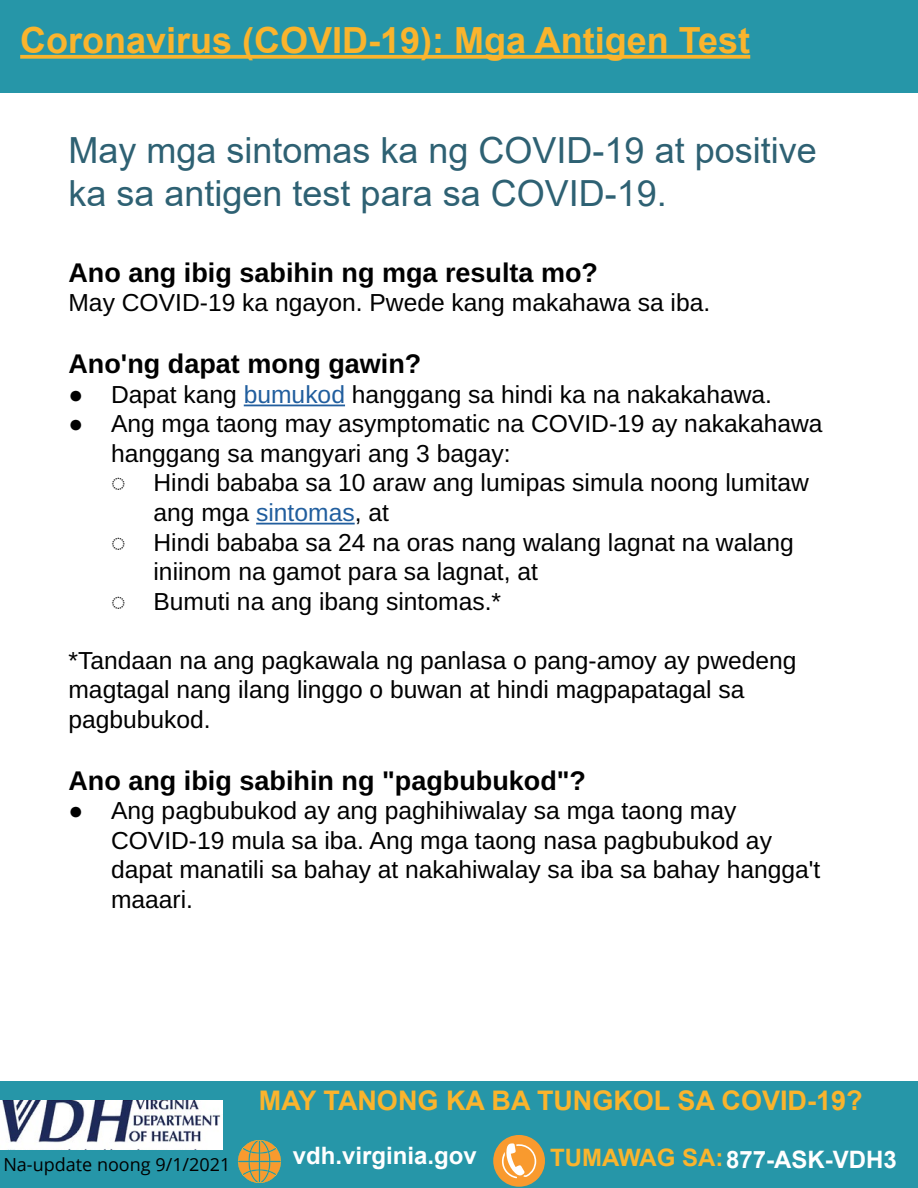
<style>
.page{position:relative;width:918px;height:1188px;background:#fff}
.page>*{position:absolute;margin:0;border:0;box-sizing:border-box;transform-origin:0 0}
.t1{font:36px/43.2px "Arial";color:#2e6173}
.t2{font:700 36px "Arial";color:#fab42d}
.t3{font:700 27px "Arimo";color:#000}
.t4{font:700 27px "Arial";color:#fab42d}
.t5{font:24.6px/29.4px "Arimo";color:#000}
.t6{font:700 24px "Arial";color:#fff}
.t7{font:18px "Open Sans";color:#000}
.s1{color:#215e9e}
.s2{color:#fab42d}
</style>
<div class="page">
<div style="left:0;top:0;width:918px;height:92px;background:#2696a8"></div>
<div style="left:0;top:1081px;width:918px;height:107px;background:#2696a8"></div>
<svg style="left:493px;top:1135px;width:52px;height:52px"></svg>
<img style="left:0;top:1100px;width:223px;height:50px">
<svg style="left:238px;top:1140px;width:43px;height:43px"></svg>
<svg style="left:20px;top:55px;width:730px;height:4px;background:#e8b137"></svg>
<hr style="left:244px;top:405px;width:101px;height:1px;background:#215e9e">
<hr style="left:256px;top:523px;width:99px;height:2px;background:#215e9e">
<h1 class="t2" style="left:20px;top:15px;width:732px">Coronavirus (COVID-19): Mga Antigen Test</h1>
<h1 class="t1" style="left:68px;top:129px;width:750px">May mga sintomas ka ng COVID-19 at positive ka sa antigen test para sa COVID-19.</h1>
<p class="t3" style="left:68px;top:254px;width:531px">Ano ang ibig sabihin ng mga resulta mo?</p>
<p class="t5" style="left:68px;top:289px;width:643px">May COVID-19 ka ngayon. Pwede kang makahawa sa iba.</p>
<p class="t3" style="left:68px;top:345px;width:354px">Ano'ng dapat mong gawin?</p>
<p class="t5" style="left:68px;top:380px;width:705px">● Dapat kang <span class="s1">bumukod</span> hanggang sa hindi ka na nakakahawa.</p>
<p class="t5" style="left:68px;top:410px;width:756px">● Ang mga taong may asymptomatic na COVID-19 ay nakakahawa</p>
<p class="t5" style="left:111px;top:439px;width:401px">hanggang sa mangyari ang 3 bagay:</p>
<p class="t5" style="left:111px;top:469px;width:699px">◌ Hindi bababa sa 10 araw ang lumipas simula noong lumitaw</p>
<p class="t5" style="left:154px;top:498px;width:237px">ang mga <span class="s1">sintomas</span>, at</p>
<p class="t5" style="left:111px;top:528px;width:684px">◌ Hindi bababa sa 24 na oras nang walang lagnat na walang</p>
<p class="t5" style="left:154px;top:557px;width:386px">iniinom na gamot para sa lagnat, at</p>
<p class="t5" style="left:111px;top:587px;width:392px">◌ Bumuti na ang ibang sintomas.*</p>
<p class="t5" style="left:68px;top:646px;width:730px">*Tandaan na ang pagkawala ng panlasa o pang-amoy ay pwedeng magtagal nang ilang linggo o buwan at hindi magpapatagal sa pagbubukod.</p>
<p class="t3" style="left:68px;top:762px;width:519px">Ano ang ibig sabihin ng "pagbubukod"?</p>
<p class="t5" style="left:111px;top:797px;width:711px;text-indent:-43px">● Ang pagbubukod ay ang paghihiwalay sa mga taong may COVID-19 mula sa iba. Ang mga taong nasa pagbubukod ay dapat manatili sa bahay at nakahiwalay sa iba sa bahay hangga't maaari.</p>
<p class="t7" style="left:3px;top:1152px;width:229px">Na-update noong 9/1/2021</p>
<p class="t4" style="left:259px;top:1081px;width:605px">MAY TANONG KA BA TUNGKOL SA COVID-19?</p>
<p class="t6" style="left:293px;top:1139px;width:186px">vdh.virginia.gov</p>
<p class="t6" style="left:550px;top:1142px;width:348px"><span class="s2">TUMAWAG SA:</span> 877-ASK-VDH3</p>
</div>
